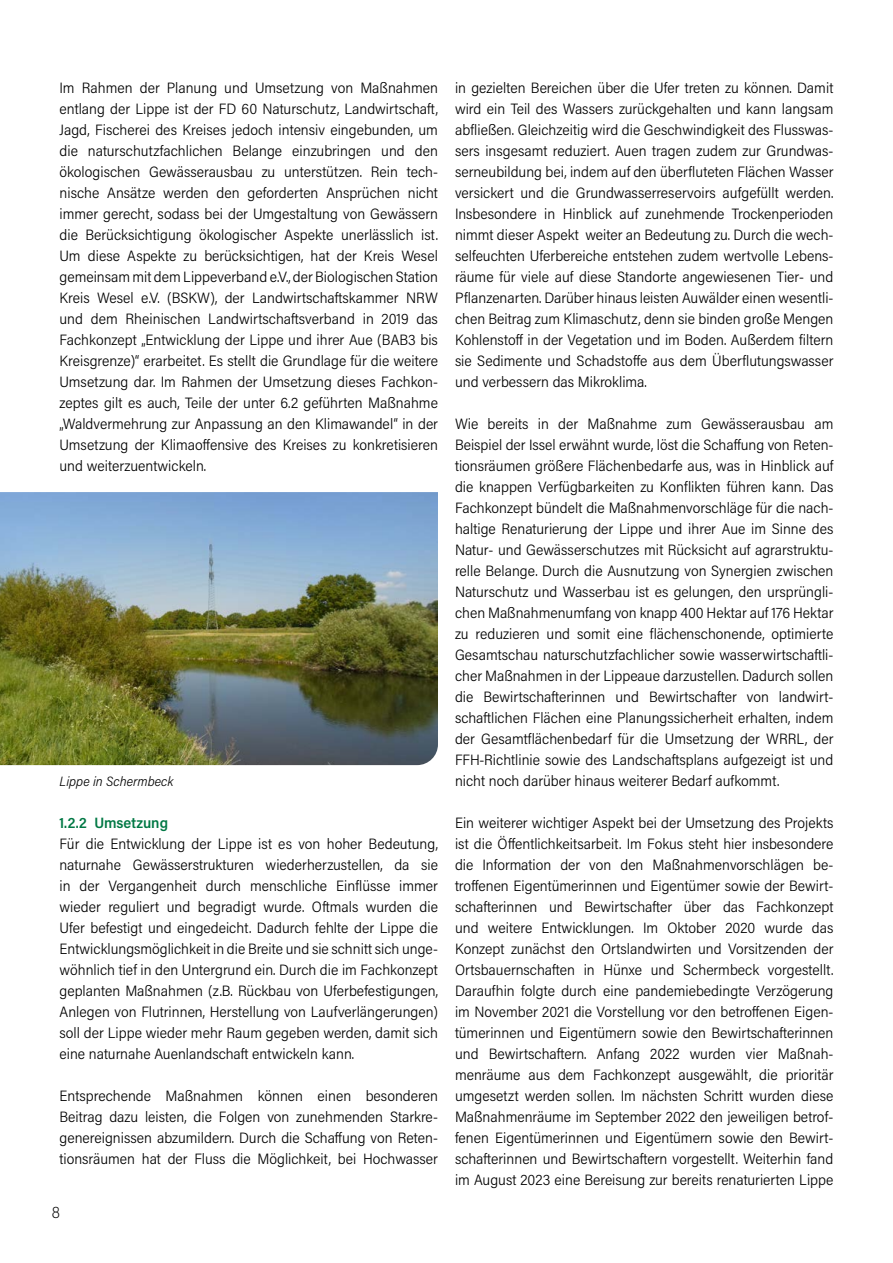
<style>
.page{position:relative;width:893px;height:1263px;background:#fff}
.page>*{position:absolute;margin:0;border:0;box-sizing:border-box;transform-origin:0 0}
.t1{font:200 16.5px "Acumin Pro Semi Cond";color:#000}
.t2{font:300 15px/21px "Acumin Pro Semi Cond";color:#000;text-align:justify}
.t3{font:600 15px "Acumin Pro Semi Cond";color:#007844}
.t4{font:italic 300 13.5px "Acumin Pro Semi Cond";color:#000}
</style>
<div class="page">
<img style="left:0;top:492px;width:438px;height:273px">
<p class="t2" style="left:60px;top:77px;width:380px">Im Rahmen der Planung und Umsetzung von Maßnahmen entlang der Lippe ist der FD 60 Naturschutz, Landwirtschaft, Jagd, Fischerei des Kreises jedoch intensiv eingebunden, um die naturschutzfachlichen Belange einzubringen und den ökologischen Gewässerausbau zu unterstützen. Rein tech&shy;nische Ansätze werden den geforderten Ansprüchen nicht immer gerecht, sodass bei der Umgestaltung von Gewässern die Berücksichtigung ökologischer Aspekte unerlässlich ist.<br>Um diese Aspekte zu berücksichtigen, hat der Kreis Wesel gemeinsam mit dem Lippeverband e.V., der Biologischen Station Kreis Wesel e.V. (BSKW), der Landwirtschaftskammer NRW und dem Rheinischen Landwirtschaftsverband in 2019 das Fachkonzept „Entwicklung der Lippe und ihrer Aue (BAB3 bis Kreisgrenze)“ erarbeitet. Es stellt die Grundlage für die weitere Umsetzung dar. Im Rahmen der Umsetzung dieses Fachkon&shy;zeptes gilt es auch, Teile der unter 6.2 geführten Maßnahme „Waldvermehrung zur Anpassung an den Klimawandel“ in der Umsetzung der Klimaoffensive des Kreises zu konkretisieren und weiterzuentwickeln.</p>
<p class="t4" style="left:60px;top:772px;width:115px">Lippe in Schermbeck</p>
<p class="t3" style="left:60px;top:812px;width:110px">1.2.2 Umsetzung</p>
<p class="t2" style="left:60px;top:833px;width:380px">Für die Entwicklung der Lippe ist es von hoher Bedeutung, naturnahe Gewässerstrukturen wiederherzustellen, da sie in der Vergangenheit durch menschliche Einflüsse immer wieder reguliert und begradigt wurde. Oftmals wurden die Ufer befestigt und eingedeicht. Dadurch fehlte der Lippe die Entwicklungsmöglichkeit in die Breite und sie schnitt sich unge&shy;wöhnlich tief in den Untergrund ein. Durch die im Fachkonzept geplanten Maßnahmen (z.B. Rückbau von Uferbefestigungen, Anlegen von Flutrinnen, Herstellung von Laufverlängerungen) soll der Lippe wieder mehr Raum gegeben werden, damit sich eine naturnahe Auenlandschaft entwickeln kann.</p>
<p class="t2" style="left:60px;top:1085px;width:380px">Entsprechende Maßnahmen können einen besonderen Beitrag dazu leisten, die Folgen von zunehmenden Starkre&shy;genereignissen abzumildern. Durch die Schaffung von Reten&shy;tionsräumen hat der Fluss die Möglichkeit, bei Hochwasser</p>
<p class="t1" style="left:52px;top:1201px;width:10px">8</p>
<p class="t2" style="left:455px;top:77px;width:380px">in gezielten Bereichen über die Ufer treten zu können. Damit wird ein Teil des Wassers zurückgehalten und kann langsam abfließen. Gleichzeitig wird die Geschwindigkeit des Flusswas&shy;sers insgesamt reduziert. Auen tragen zudem zur Grundwas&shy;serneubildung bei, indem auf den überfluteten Flächen Wasser versickert und die Grundwasserreservoirs aufgefüllt werden.<br>Insbesondere in Hinblick auf zunehmende Trockenperioden nimmt dieser Aspekt weiter an Bedeutung zu. Durch die wech&shy;selfeuchten Uferbereiche entstehen zudem wertvolle Lebens&shy;räume für viele auf diese Standorte angewiesenen Tier- und Pflanzenarten. Darüber hinaus leisten Auwälder einen wesentli&shy;chen Beitrag zum Klimaschutz, denn sie binden große Mengen Kohlenstoff in der Vegetation und im Boden. Außerdem filtern sie Sedimente und Schadstoffe aus dem Überflutungswasser und verbessern das Mikroklima.</p>
<p class="t2" style="left:455px;top:413px;width:380px">Wie bereits in der Maßnahme zum Gewässerausbau am Beispiel der Issel erwähnt wurde, löst die Schaffung von Reten&shy;tionsräumen größere Flächenbedarfe aus, was in Hinblick auf die knappen Verfügbarkeiten zu Konflikten führen kann. Das Fachkonzept bündelt die Maßnahmenvorschläge für die nach&shy;haltige Renaturierung der Lippe und ihrer Aue im Sinne des Natur- und Gewässerschutzes mit Rücksicht auf agrarstruktu&shy;relle Belange. Durch die Ausnutzung von Synergien zwischen Naturschutz und Wasserbau ist es gelungen, den ursprüngli&shy;chen Maßnahmenumfang von knapp 400 Hektar auf 176 Hektar zu reduzieren und somit eine flächenschonende, optimierte Gesamtschau naturschutzfachlicher sowie wasserwirtschaftli&shy;cher Maßnahmen in der Lippeaue darzustellen. Dadurch sollen die Bewirtschafterinnen und Bewirtschafter von landwirt&shy;schaftlichen Flächen eine Planungssicherheit erhalten, indem der Gesamtflächenbedarf für die Umsetzung der WRRL, der FFH-Richtlinie sowie des Landschaftsplans aufgezeigt ist und nicht noch darüber hinaus weiterer Bedarf aufkommt.</p>
<p class="t2" style="left:455px;top:812px;width:380px">Ein weiterer wichtiger Aspekt bei der Umsetzung des Projekts ist die Öffentlichkeitsarbeit. Im Fokus steht hier insbesondere die Information der von den Maßnahmenvorschlägen be&shy;troffenen Eigentümerinnen und Eigentümer sowie der Bewirt&shy;schafterinnen und Bewirtschafter über das Fachkonzept und weitere Entwicklungen. Im Oktober 2020 wurde das Konzept zunächst den Ortslandwirten und Vorsitzenden der Ortsbauernschaften in Hünxe und Schermbeck vorgestellt.<br>Daraufhin folgte durch eine pandemiebedingte Verzögerung im November 2021 die Vorstellung vor den betroffenen Eigen&shy;tümerinnen und Eigentümern sowie den Bewirtschafterinnen und Bewirtschaftern. Anfang 2022 wurden vier Maßnah&shy;menräume aus dem Fachkonzept ausgewählt, die prioritär umgesetzt werden sollen. Im nächsten Schritt wurden diese Maßnahmenräume im September 2022 den jeweiligen betrof&shy;fenen Eigentümerinnen und Eigentümern sowie den Bewirt&shy;schafterinnen und Bewirtschaftern vorgestellt. Weiterhin fand im August 2023 eine Bereisung zur bereits renaturierten Lippe</p>
</div>
